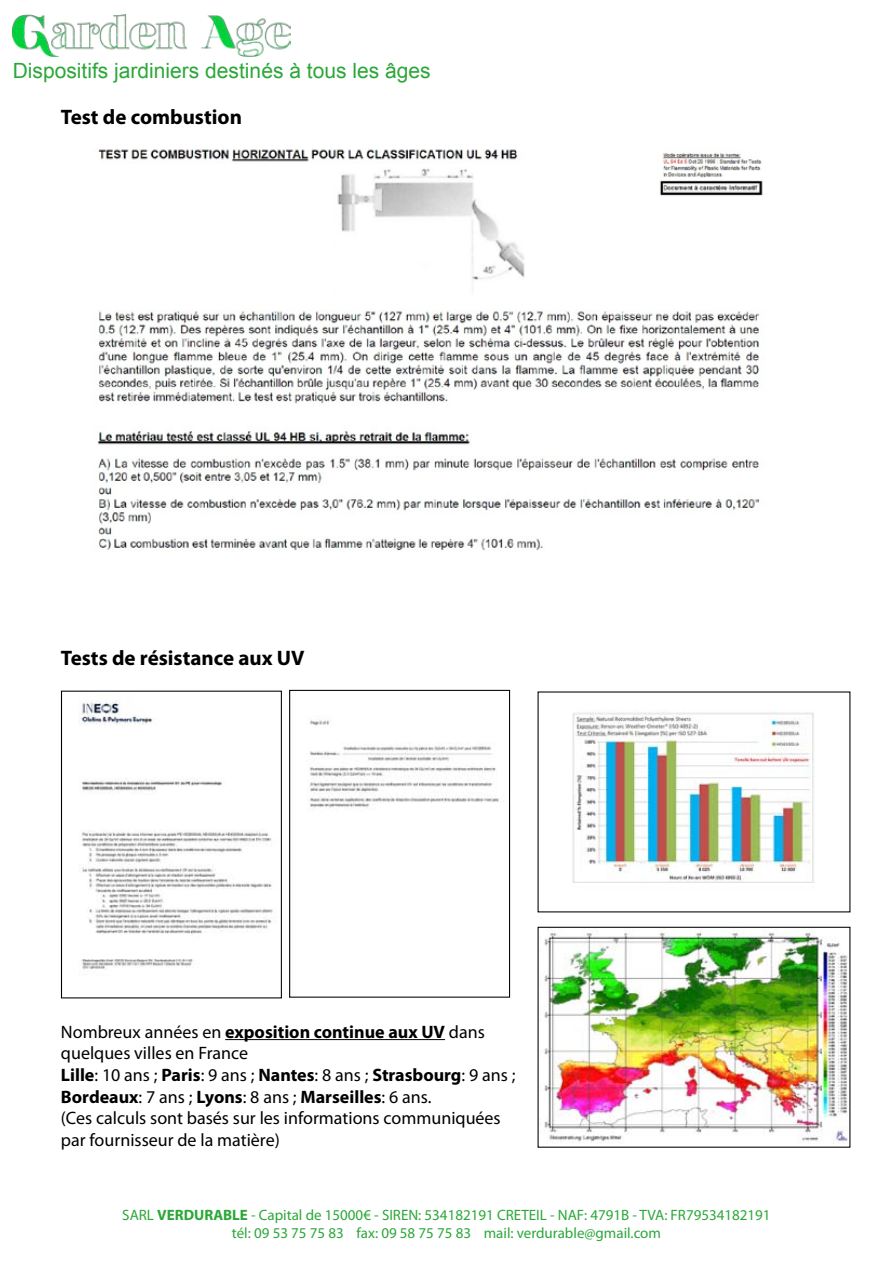
<style>
.page{position:relative;width:893px;height:1263px;background:#fff}
.page>*{position:absolute;margin:0;border:0;box-sizing:border-box;transform-origin:0 0}
.t1{font:21px "Arial";color:#2ba738}
.t2{font:700 21px "Myriad Pro";color:#000}
.t3{font:18px/21.6px "Myriad Pro";color:#000}
.t4{font:15px/18px "Myriad Pro";color:#2ba738;text-align:center}
.s1{font-weight:700}
</style>
<div class="page">
<img style="left:13px;top:14px;width:277px;height:43px">
<img style="left:97px;top:149px;width:666px;height:402px">
<img style="left:78px;top:701px;width:195px;height:269px">
<div style="left:61px;top:691px;width:221px;height:307px;border:1px solid #000"></div>
<img style="left:309px;top:716px;width:190px;height:92px">
<div style="left:289px;top:690px;width:221px;height:308px;border:1px solid #000"></div>
<img style="left:572px;top:712px;width:242px;height:171px">
<img style="left:544px;top:932px;width:304px;height:212px">
<hr style="left:225px;top:1039px;width:220px;height:1px;background:#000">
<p class="t1" style="left:13px;top:57px;width:419px">Dispositifs jardiniers destinés à tous les âges</p>
<p class="t2" style="left:61px;top:103px;width:183px">Test de combustion</p>
<p class="t2" style="left:61px;top:644px;width:245px">Tests de résistance aux UV</p>
<p class="t3" style="left:61px;top:1021px;width:456px">Nombreux années en <span class="s1">exposition continue aux UV</span> dans quelques villes en France<br><span class="s1">Lille</span>: 10 ans ; <span class="s1">Paris</span>: 9 ans ; <span class="s1">Nantes</span>: 8 ans ; <span class="s1">Strasbourg</span>: 9 ans ; <span class="s1">Bordeaux</span>: 7 ans ; <span class="s1">Lyons</span>: 8 ans ; <span class="s1">Marseilles</span>: 6 ans.<br>(Ces calculs sont basés sur les informations communiquées par fournisseur de la matière)</p>
<p class="t4" style="left:122px;top:1206px;width:650px">SARL <span class="s1">VERDURABLE</span> - Capital de 15000€ - SIREN: 534182191 CRETEIL - NAF: 4791B - TVA: FR79534182191 tél: 09 53 75 75 83 fax: 09 58 75 75 83 mail: verdurable@gmail.com</p>
</div>
